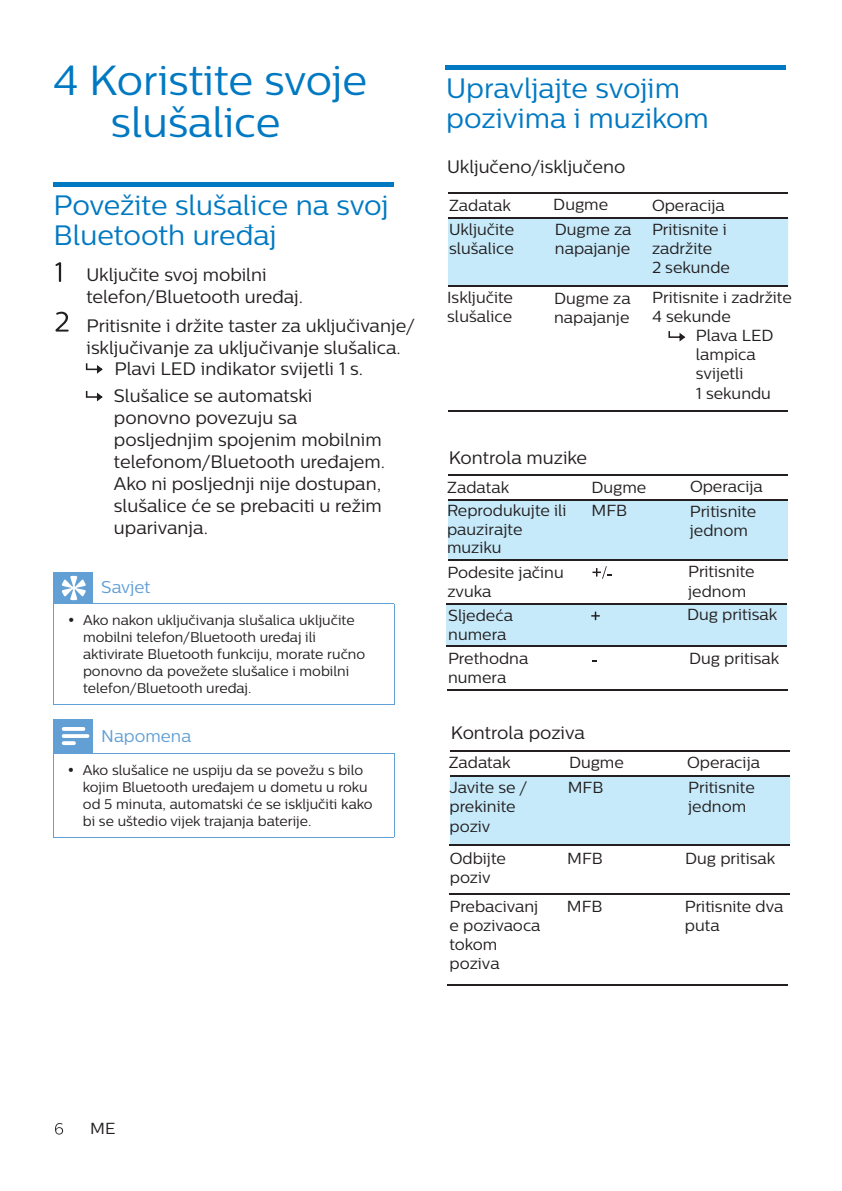
<style>
.page{position:relative;width:842px;height:1191px;background:#fff}
.page>*{position:absolute;margin:0;border:0;box-sizing:border-box;transform-origin:0 0}
.t1{font:42px/42px "Centrale Sans";color:#0079c2}
.t2{font:28px/30px "Centrale Sans";color:#0079c2}
.t3{font:18px/22px "Centrale Sans";color:#231f20}
.t4{font:17px "Centrale Sans";color:#629fd5}
.t5{font:16px/19.2px "Centrale Sans";color:#231f20}
.t6{font:14px/17px "Centrale Sans";color:#231f20}
</style>
<div class="page">
<hr style="left:54px;top:182px;width:340px;height:4px;background:#0079c2">
<svg style="left:55px;top:262px;width:6px;height:20px"></svg>
<svg style="left:55px;top:312px;width:14px;height:19px"></svg>
<svg style="left:86px;top:363px;width:17px;height:11px"></svg>
<svg style="left:86px;top:391px;width:17px;height:10px"></svg>
<div style="left:448px;top:218px;width:340px;height:68px;background:#c6eafa"></div>
<hr style="left:448px;top:193px;width:96px;height:1px;background:#231f20">
<hr style="left:544px;top:193px;width:92px;height:1px;background:#231f20">
<hr style="left:636px;top:193px;width:152px;height:1px;background:#231f20">
<hr style="left:448px;top:217px;width:96px;height:1px;background:#231f20">
<hr style="left:544px;top:217px;width:92px;height:1px;background:#231f20">
<hr style="left:636px;top:217px;width:152px;height:1px;background:#231f20">
<hr style="left:448px;top:286px;width:96px;height:1px;background:#231f20">
<hr style="left:544px;top:286px;width:92px;height:1px;background:#231f20">
<hr style="left:636px;top:286px;width:152px;height:1px;background:#231f20">
<hr style="left:448px;top:411px;width:96px;height:1px;background:#231f20">
<hr style="left:544px;top:411px;width:92px;height:1px;background:#231f20">
<hr style="left:636px;top:411px;width:152px;height:1px;background:#231f20">
<svg style="left:668px;top:331px;width:17px;height:10px"></svg>
<div style="left:677px;top:603px;width:110px;height:43px;background:#c6eafa"></div>
<div style="left:580px;top:603px;width:97px;height:43px;background:#c6eafa"></div>
<div style="left:447px;top:603px;width:133px;height:43px;background:#c6eafa"></div>
<div style="left:679px;top:499px;width:109px;height:60px;background:#c6eafa"></div>
<div style="left:581px;top:499px;width:98px;height:60px;background:#c6eafa"></div>
<div style="left:448px;top:499px;width:133px;height:60px;background:#c6eafa"></div>
<hr style="left:448px;top:474px;width:133px;height:1px;background:#231f20">
<hr style="left:581px;top:474px;width:98px;height:1px;background:#231f20">
<hr style="left:679px;top:474px;width:109px;height:1px;background:#231f20">
<hr style="left:448px;top:499px;width:133px;height:1px;background:#231f20">
<hr style="left:581px;top:499px;width:98px;height:1px;background:#231f20">
<hr style="left:679px;top:499px;width:109px;height:1px;background:#231f20">
<hr style="left:448px;top:560px;width:133px;height:1px;background:#231f20">
<hr style="left:581px;top:560px;width:98px;height:1px;background:#231f20">
<hr style="left:679px;top:560px;width:109px;height:1px;background:#231f20">
<hr style="left:447px;top:603px;width:133px;height:1px;background:#231f20">
<hr style="left:580px;top:603px;width:97px;height:1px;background:#231f20">
<hr style="left:677px;top:603px;width:110px;height:1px;background:#231f20">
<hr style="left:447px;top:645px;width:133px;height:1px;background:#231f20">
<hr style="left:580px;top:645px;width:97px;height:1px;background:#231f20">
<hr style="left:677px;top:645px;width:110px;height:1px;background:#231f20">
<hr style="left:448px;top:689px;width:133px;height:1px;background:#231f20">
<hr style="left:581px;top:689px;width:97px;height:1px;background:#231f20">
<hr style="left:678px;top:689px;width:110px;height:1px;background:#231f20">
<svg style="left:592px;top:566px;width:20px;height:13px"></svg>
<svg style="left:591px;top:611px;width:9px;height:9px"></svg>
<div style="left:450px;top:776px;width:340px;height:68px;background:#c6eafa"></div>
<hr style="left:450px;top:750px;width:108px;height:1px;background:#231f20">
<hr style="left:558px;top:750px;width:114px;height:1px;background:#231f20">
<hr style="left:672px;top:750px;width:118px;height:1px;background:#231f20">
<hr style="left:450px;top:775px;width:108px;height:1px;background:#231f20">
<hr style="left:558px;top:775px;width:114px;height:1px;background:#231f20">
<hr style="left:672px;top:775px;width:118px;height:1px;background:#231f20">
<hr style="left:449px;top:844px;width:109px;height:1px;background:#231f20">
<hr style="left:558px;top:844px;width:114px;height:1px;background:#231f20">
<hr style="left:672px;top:844px;width:118px;height:1px;background:#231f20">
<hr style="left:449px;top:893px;width:109px;height:1px;background:#231f20">
<hr style="left:558px;top:893px;width:114px;height:1px;background:#231f20">
<hr style="left:672px;top:893px;width:118px;height:1px;background:#231f20">
<hr style="left:446px;top:66px;width:340px;height:4px;background:#0079c2">
<hr style="left:448px;top:984px;width:108px;height:1px;background:#231f20">
<hr style="left:556px;top:984px;width:114px;height:1px;background:#231f20">
<hr style="left:670px;top:984px;width:118px;height:1px;background:#231f20">
<div style="left:54px;top:572px;width:39px;height:31px;background:#629fd5"></div>
<hr style="left:54px;top:603px;width:1px;height:101px;background:#629fd5">
<hr style="left:394px;top:604px;width:1px;height:100px;background:#629fd5">
<hr style="left:54px;top:704px;width:39px;height:1px;background:#629fd5">
<hr style="left:93px;top:704px;width:301px;height:1px;background:#629fd5">
<hr style="left:92px;top:603px;width:302px;height:1px;background:#629fd5">
<svg style="left:62px;top:576px;width:24px;height:24px"></svg>
<div style="left:54px;top:719px;width:39px;height:34px;background:#629fd5"></div>
<hr style="left:54px;top:753px;width:1px;height:84px;background:#629fd5">
<hr style="left:394px;top:753px;width:1px;height:84px;background:#629fd5">
<hr style="left:54px;top:837px;width:39px;height:1px;background:#629fd5">
<hr style="left:93px;top:837px;width:301px;height:1px;background:#629fd5">
<hr style="left:92px;top:753px;width:302px;height:1px;background:#629fd5">
<svg style="left:62px;top:727px;width:27px;height:18px"></svg>
<svg style="left:55px;top:1123px;width:8px;height:11px"></svg>
<h1 class="t1" style="left:111px;top:58px;width:258px;text-indent:-58px">4 Koristite svoje slušalice</h1>
<h2 class="t2" style="left:54px;top:189px;width:337px">Povežite slušalice na svoj<br>Bluetooth uređaj</h2>
<p class="t3" style="left:86px;top:264px;width:218px">Uključite svoj mobilni telefon/Bluetooth uređaj.</p>
<p class="t3" style="left:86px;top:314px;width:330px">Pritisnite i držite taster za uključivanje/</p>
<p class="t3" style="left:86px;top:336px;width:316px">isključivanje za uključivanje slušalica.</p>
<p class="t3" style="left:114px;top:358px;width:250px">Plavi LED indikator svijetli 1 s.</p>
<p class="t3" style="left:114px;top:385px;width:273px">Slušalice se automatski ponovno povezuju sa posljednjim spojenim mobilnim telefonom/Bluetooth uređajem.<br>Ako ni posljednji nije dostupan, slušalice će se prebaciti u režim uparivanja.</p>
<p class="t4" style="left:101px;top:577px;width:51px">Savjet</p>
<p class="t6" style="left:83px;top:611px;width:284px;text-indent:-15px">• Ako nakon uključivanja slušalica uključite mobilni telefon/Bluetooth uređaj ili aktivirate Bluetooth funkciju, morate ručno ponovno da povežete slušalice i mobilni telefon/Bluetooth uređaj.</p>
<p class="t4" style="left:101px;top:726px;width:92px">Napomena</p>
<p class="t6" style="left:83px;top:761px;width:291px;text-indent:-15px">• Ako slušalice ne uspiju da se povežu s bilo kojim Bluetooth uređajem u dometu u roku od 5 minuta, automatski će se isključiti kako bi se uštedio vijek trajanja baterije.</p>
<h2 class="t2" style="left:446px;top:73px;width:264px">Upravljajte svojim pozivima i muzikom</h2>
<p class="t3" style="left:447px;top:155px;width:180px">Uključeno/isključeno</p>
<p class="t5" style="left:449px;top:195px;width:63px">Zadatak</p>
<p class="t5" style="left:553px;top:195px;width:56px">Dugme</p>
<p class="t5" style="left:652px;top:195px;width:74px">Operacija</p>
<p class="t5" style="left:449px;top:219px;width:67px">Uključite slušalice</p>
<p class="t5" style="left:555px;top:219px;width:78px">Dugme za napajanje</p>
<p class="t5" style="left:652px;top:219px;width:79px">Pritisnite i zadržite<br>2 sekunde</p>
<p class="t5" style="left:447px;top:288px;width:67px">Isključite slušalice</p>
<p class="t5" style="left:554px;top:288px;width:78px">Dugme za napajanje</p>
<p class="t5" style="left:652px;top:287px;width:141px">Pritisnite i zadržite<br>4 sekunde</p>
<p class="t5" style="left:696px;top:325px;width:79px">Plava LED lampica svijetli<br>1 sekundu</p>
<p class="t3" style="left:449px;top:446px;width:140px">Kontrola muzike</p>
<p class="t5" style="left:447px;top:477px;width:63px">Zadatak</p>
<p class="t5" style="left:591px;top:477px;width:56px">Dugme</p>
<p class="t5" style="left:690px;top:477px;width:74px">Operacija</p>
<p class="t5" style="left:447px;top:500px;width:121px">Reprodukujte ili</p>
<p class="t5" style="left:591px;top:501px;width:37px">MFB</p>
<p class="t5" style="left:447px;top:519px;width:77px">pauzirajte muziku</p>
<p class="t5" style="left:690px;top:501px;width:68px">Pritisnite jednom</p>
<p class="t5" style="left:688px;top:562px;width:68px">Pritisnite jednom</p>
<p class="t5" style="left:687px;top:605px;width:92px">Dug pritisak</p>
<p class="t5" style="left:689px;top:648px;width:92px">Dug pritisak</p>
<p class="t5" style="left:447px;top:562px;width:118px">Podesite jačinu zvuka</p>
<p class="t5" style="left:448px;top:605px;width:66px">Sljedeća numera</p>
<p class="t5" style="left:448px;top:648px;width:82px">Prethodna numera</p>
<p class="t3" style="left:451px;top:721px;width:136px">Kontrola poziva</p>
<p class="t5" style="left:449px;top:752px;width:63px">Zadatak</p>
<p class="t5" style="left:569px;top:753px;width:56px">Dugme</p>
<p class="t5" style="left:687px;top:752px;width:74px">Operacija</p>
<p class="t5" style="left:449px;top:777px;width:79px">Javite se / prekinite poziv</p>
<p class="t5" style="left:450px;top:848px;width:58px">Odbijte poziv</p>
<p class="t5" style="left:688px;top:777px;width:68px">Pritisnite jednom</p>
<p class="t5" style="left:685px;top:848px;width:92px">Dug pritisak</p>
<p class="t5" style="left:568px;top:777px;width:37px">MFB</p>
<p class="t5" style="left:567px;top:849px;width:37px">MFB</p>
<p class="t5" style="left:449px;top:896px;width:93px">Prebacivanj e pozivaoca tokom poziva</p>
<p class="t5" style="left:567px;top:896px;width:37px">MFB</p>
<p class="t5" style="left:685px;top:896px;width:100px">Pritisnite dva puta</p>
<p class="t5" style="left:90px;top:1118px;width:27px">ME</p>
</div>
